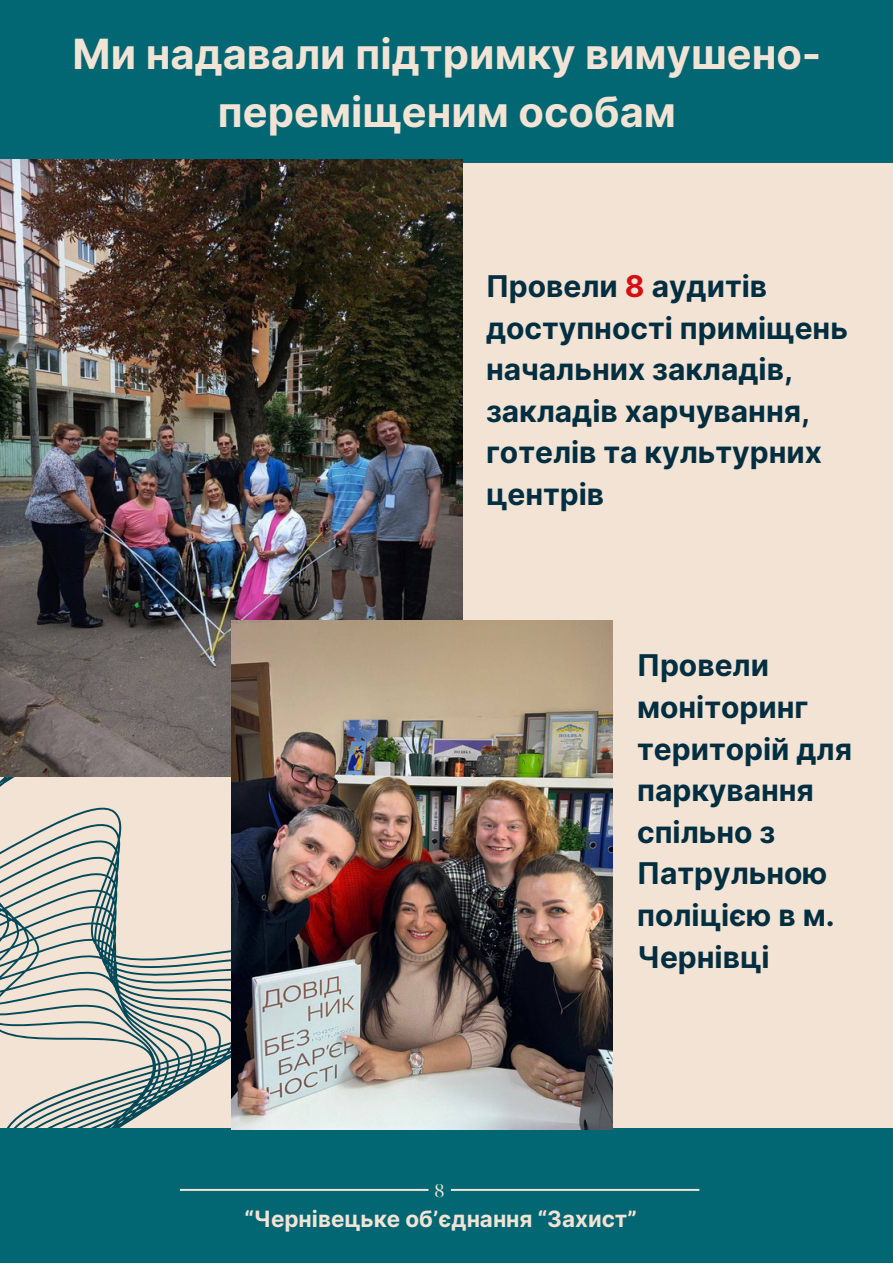
<style>
.page{position:relative;width:893px;height:1264px;background:#fff}
.page>*{position:absolute;margin:0;border:0;box-sizing:border-box;transform-origin:0 0}
.t1{font:700 41.7px/57.3px "Inter";color:#f2e3d5;text-align:center}
.t2{font:700 30px/41.5px "Inter";color:#012e40}
.t3{font:700 22.5px "Inter";color:#f2e3d5}
.t4{font:18px "Noto Serif Display";color:#f2e3d5}
.s1{color:#d50f13}
</style>
<div class="page">
<div style="left:0;top:0;width:892px;height:1262px;background:#f2e3d5"></div>
<svg style="left:0;top:776px;width:231px;height:352px"></svg>
<div style="left:0;top:1128px;width:892px;height:134px;background:#026773"></div>
<svg style="left:180px;top:1188px;width:519px;height:2px"></svg>
<div style="left:0;top:0;width:892px;height:163px;background:#026773"></div>
<img style="left:0;top:159px;width:462px;height:617px">
<img style="left:231px;top:620px;width:381px;height:509px">
<p class="t1" style="left:72px;top:26px;width:750px">Ми надавали підтримку вимушено&shy;переміщеним особам</p>
<p class="t2" style="left:486px;top:265px;width:363px">Провели <span class="s1">8</span> аудитів доступності приміщень начальних закладів, закладів харчування, готелів та культурних центрів</p>
<p class="t2" style="left:637px;top:644px;width:216px">Провели моніторинг територій для паркування спільно з<br>Патрульною поліцією в м.<br>Чернівці</p>
<p class="t4" style="left:434px;top:1177px;width:12px">8</p>
<p class="t3" style="left:244px;top:1205px;width:394px">“Чернівецьке об’єднання “Захист”</p>
</div>
